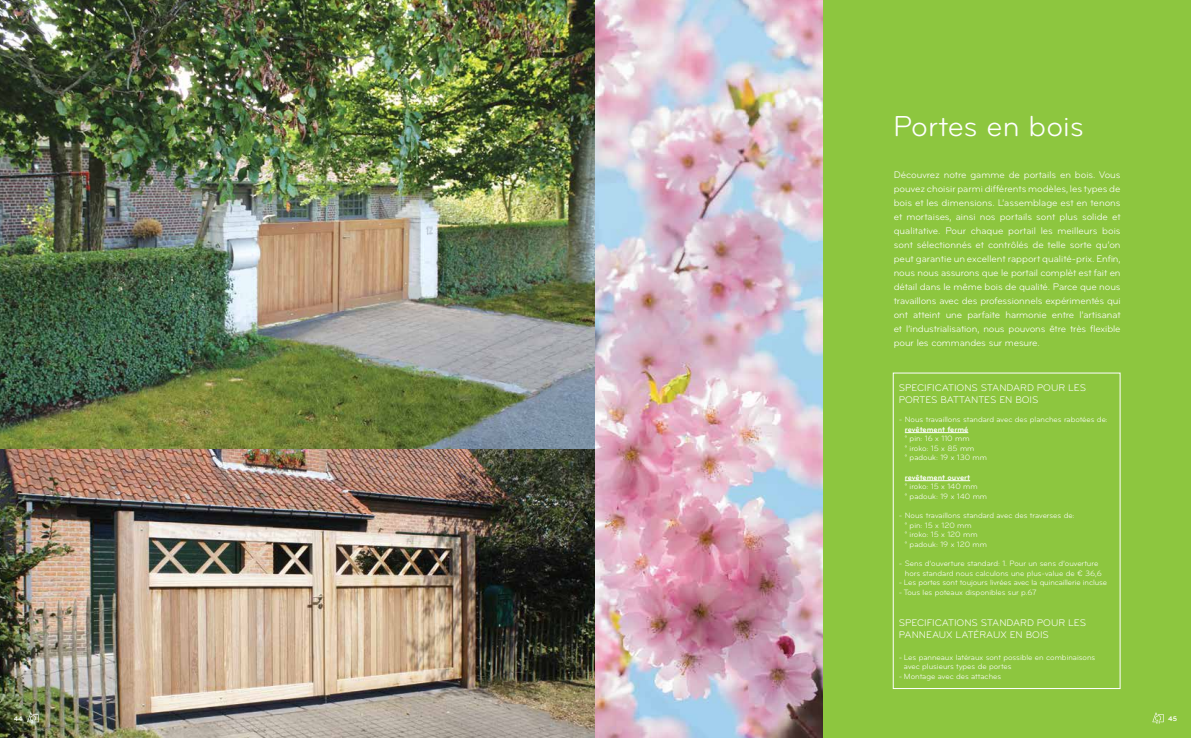
<style>
.page{position:relative;width:1191px;height:738px;background:#fff}
.page>*{position:absolute;margin:0;border:0;box-sizing:border-box;transform-origin:0 0}
.t1{font:30px "Bryant Pro";color:#fff}
.t2{font:10px/14px "Bryant Pro";color:#fff}
.t3{font:8px/9.6px "Bryant Pro";color:#fff}
.t4{font:700 8px "Bryant Pro";color:#fff}
.t5{font:700 7px "Bryant Pro";color:#fff}
</style>
<div class="page">
<div style="left:822px;top:0;width:369px;height:737px;background:#8dc63f"></div>
<img style="left:0;top:0;width:822px;height:737px">
<hr style="left:904px;top:432px;width:64px;height:1px;background:#fff">
<hr style="left:904px;top:480px;width:66px;height:1px;background:#fff">
<svg style="left:1152px;top:712px;width:11px;height:11px"></svg>
<svg style="left:27px;top:711px;width:12px;height:12px"></svg>
<h1 class="t1" style="left:893px;top:108px;width:192px">Portes en bois</h1>
<p class="t2" style="left:893px;top:167px;width:228px;text-align:justify">Découvrez notre gamme de portails en bois. Vous pouvez choisir parmi différents modèles, les types de bois et les dimensions. L’assemblage est en tenons et mortaises, ainsi nos portails sont plus solide et qualitative. Pour chaque portail les meilleurs bois sont sélectionnés et contrôlés de telle sorte qu’on peut garantie un excellent rapport qualité-prix. Enfin, nous nous assurons que le portail complèt est fait en détail dans le même bois de qualité. Parce que nous travaillons avec des professionnels expérimentés qui ont atteint une parfaite harmonie entre l’artisanat et l’industrialisation, nous pouvons être très flexible pour les commandes sur mesure.</p>
<p class="t2" style="left:899px;top:381px;width:189px;line-height:12px">specifications standard pour les portes battantes en bois</p>
<p class="t3" style="left:899px;top:414px;width:210px">- Nous travaillons standard avec des planches rabotées de:</p>
<p class="t4" style="left:904px;top:423px;width:65px">revêtement fermé</p>
<p class="t3" style="left:904px;top:433px;width:84px">° pin: 16 x 110 mm<br>° iroko: 15 x 85 mm<br>° padouk: 19 x 130 mm</p>
<p class="t4" style="left:904px;top:471px;width:67px">revêtement ouvert</p>
<p class="t3" style="left:904px;top:481px;width:84px">° iroko: 15 x 140 mm<br>° padouk: 19 x 140 mm</p>
<p class="t3" style="left:904px;top:510px;width:171px;text-indent:-6px">- N ous travaillons standard avec des traverses de: ° pin: 15 x 120 mm<br>° iroko: 15 x 120 mm<br>° padouk: 19 x 120 mm</p>
<p class="t3" style="left:904px;top:558px;width:198px;text-indent:-6px">- Sens d’ouverture standard: 1. Pour un sens d’ouverture hors standard nous calculons une plus-value de € 36,6</p>
<p class="t3" style="left:899px;top:577px;width:210px">- Les portes sont toujours livrées avec la quincaillerie incluse</p>
<p class="t3" style="left:899px;top:587px;width:139px">- Tous les poteaux disponibles sur p.67</p>
<p class="t2" style="left:899px;top:616px;width:189px;line-height:12px">specificatiONs standard pour les panneaux latéraux en bois</p>
<p class="t3" style="left:904px;top:652px;width:193px;text-indent:-5px">- Les panneaux latéraux sont possible en combinaisons avec plusieurs types de portes</p>
<p class="t3" style="left:899px;top:671px;width:104px">- Montage avec des attaches</p>
<p class="t5" style="left:14px;top:713px;width:10px">44</p>
<p class="t5" style="left:1168px;top:713px;width:10px">45</p>
</div>
